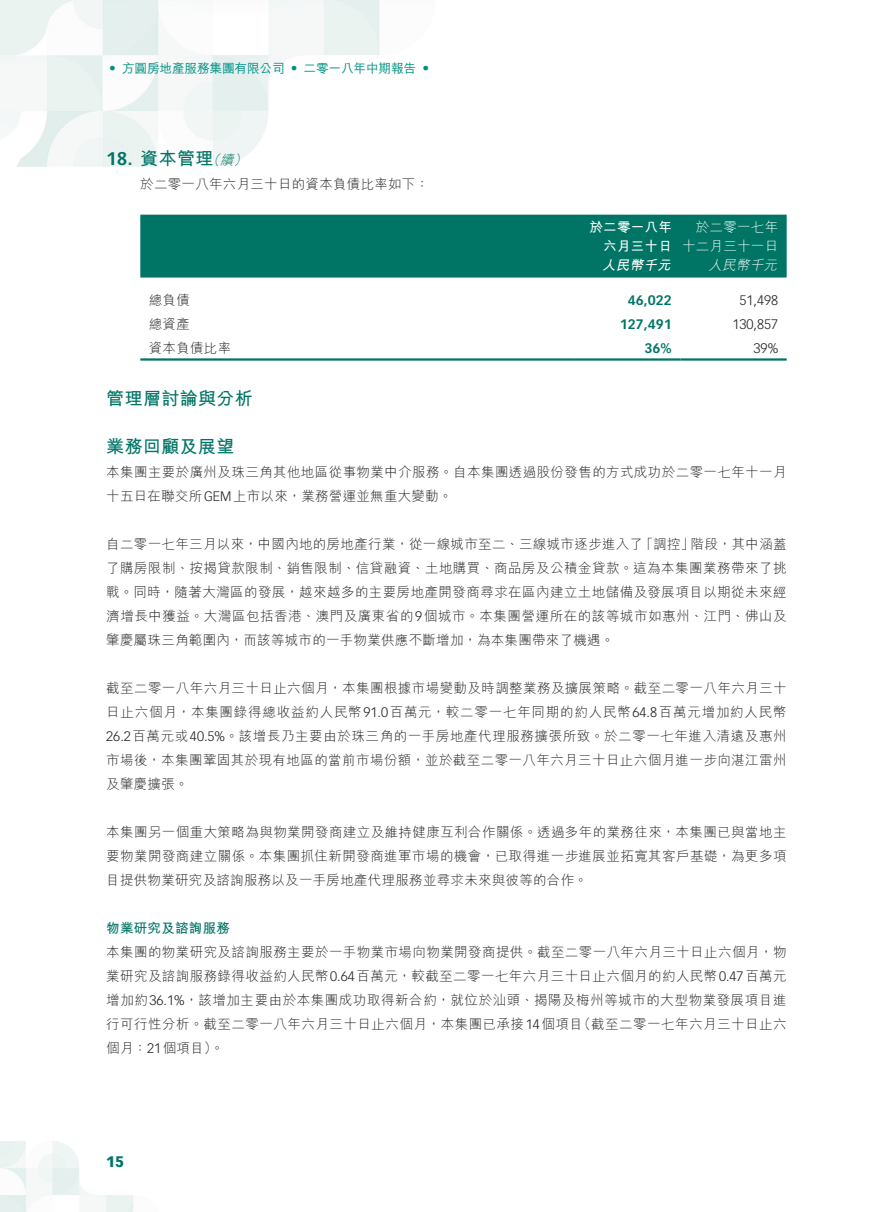
<style>
.page{position:relative;width:893px;height:1212px;background:#fff}
.page>*{position:absolute;margin:0;border:0;box-sizing:border-box;transform-origin:0 0}
.t1{font:700 18px "M Hei HK";letter-spacing:.02em;color:#007566}
.t2{font:900 15px "Vectora LT Std";color:#007566}
.t3{font:300 13.5px/24px "M Hei HK";letter-spacing:.03em;color:#231f20;text-align:justify}
.t4{font:700 13.5px "Vectora LT Std";color:#007566}
.t5{font:300 13.5px "Vectora LT Std";color:#231f20}
.t6{font:300 13.5px/19.2px "M Hei HK";letter-spacing:.02em;color:#fff;text-align:right}
.t7{font:700 13.5px/19.2px "M Hei HK";letter-spacing:.02em;color:#fff;text-align:right}
.t8{font:700 13.5px "M Hei HK";letter-spacing:.02em;color:#007566}
.t9{font:italic 700 13.5px "M Hei HK";color:#fff}
.t10{font:italic 300 13.5px "M Hei HK";color:#fff}
.t11{font:500 12.75px "M Hei HK";letter-spacing:-.02em;color:#009082}
.s1{font-family:"Vectora LT Std"}
.s2{font-weight:300;font-style:italic;font-size:13.5px}
</style>
<div class="page">
<img style="left:0;top:0;width:380px;height:167px">
<img style="left:0;top:1141px;width:133px;height:71px">
<div style="left:140px;top:215px;width:647px;height:63px;background:#007566"></div>
<hr style="left:140px;top:358px;width:434px;height:3px;background:#007566">
<hr style="left:574px;top:358px;width:106px;height:3px;background:#007566">
<hr style="left:680px;top:358px;width:107px;height:3px;background:#007566">
<p class="t11" style="left:106px;top:59px;width:327px">• 方圓房地產服務集團有限公司 • 二零一八年中期報告 •</p>
<h1 class="t1" style="left:106px;top:145px;width:145px"><span class="s1">18.</span> 資本管理<span class="s2">（續）</span></h1>
<p class="t3" style="left:140px;top:172px;width:290px">於二零一八年六月三十日的資本負債比率如下：</p>
<p class="t7" style="left:589px;top:216px;width:84px">於二零一八年六月三十日</p>
<p class="t6" style="left:682px;top:217px;width:98px">於二零一七年十二月三十一日</p>
<p class="t9" style="left:602px;top:255px;width:74px">人民幣千元</p>
<p class="t10" style="left:708px;top:258px;width:73px">人民幣千元</p>
<p class="t3" style="left:149px;top:288px;width:43px">總負債</p>
<p class="t4" style="left:628px;top:292px;width:45px">46,022</p>
<p class="t5" style="left:739px;top:293px;width:40px">51,498</p>
<p class="t3" style="left:149px;top:312px;width:43px">總資產</p>
<p class="t4" style="left:620px;top:316px;width:53px">127,491</p>
<p class="t5" style="left:732px;top:317px;width:47px">130,857</p>
<p class="t3" style="left:149px;top:336px;width:84px">資本負債比率</p>
<p class="t4" style="left:645px;top:340px;width:29px">36%</p>
<p class="t5" style="left:754px;top:341px;width:26px">39%</p>
<h1 class="t1" style="left:106px;top:385px;width:148px">管理層討論與分析</h1>
<h1 class="t1" style="left:106px;top:433px;width:130px">業務回顧及展望</h1>
<p class="t3" style="left:106px;top:460px;width:682px">本集團主要於廣州及珠三角其他地區從事物業中介服務。自本集團透過股份發售的方式成功於二零一七年十一月十五日在聯交所<span class="s1">GEM</span>上市以來，業務營運並無重大變動。</p>
<p class="t3" style="left:106px;top:532px;width:682px">自二零一七年三月以來，中國內地的房地產行業，從一線城市至二、三線城市逐步進入了「調控」階段，其中涵蓋了購房限制、按揭貸款限制、銷售限制、信貸融資、土地購買、商品房及公積金貸款。這為本集團業務帶來了挑戰。同時，隨著大灣區的發展，越來越多的主要房地產開發商尋求在區內建立土地儲備及發展項目以期從未來經濟增長中獲益。大灣區包括香港、澳門及廣東省的<span class="s1">9</span>個城市。本集團營運所在的該等城市如惠州、江門、佛山及肇慶屬珠三角範圍內，而該等城市的一手物業供應不斷增加，為本集團帶來了機遇。</p>
<p class="t3" style="left:106px;top:676px;width:682px">截至二零一八年六月三十日止六個月，本集團根據市場變動及時調整業務及擴展策略。截至二零一八年六月三十日止六個月，本集團錄得總收益約人民幣<span class="s1">91.0</span>百萬元，較二零一七年同期的約人民幣<span class="s1">64.8</span>百萬元增加約人民幣<span class="s1">26.2</span>百萬元或<span class="s1">40.5%</span>。該增長乃主要由於珠三角的一手房地產代理服務擴張所致。於二零一七年進入清遠及惠州市場後，本集團鞏固其於現有地區的當前市場份額，並於截至二零一八年六月三十日止六個月進一步向湛江雷州及肇慶擴張。</p>
<p class="t3" style="left:106px;top:820px;width:682px">本集團另一個重大策略為與物業開發商建立及維持健康互利合作關係。透過多年的業務往來，本集團已與當地主要物業開發商建立關係。本集團抓住新開發商進軍市場的機會，已取得進一步進展並拓寬其客戶基礎，為更多項目提供物業研究及諮詢服務以及一手房地產代理服務並尋求未來與彼等的合作。</p>
<p class="t8" style="left:106px;top:918px;width:125px">物業研究及諮詢服務</p>
<p class="t3" style="left:106px;top:940px;width:682px">本集團的物業研究及諮詢服務主要於一手物業市場向物業開發商提供。截至二零一八年六月三十日止六個月，物業研究及諮詢服務錄得收益約人民幣<span class="s1">0.64</span>百萬元，較截至二零一七年六月三十日止六個月的約人民幣<span class="s1">0.47</span>百萬元增加約<span class="s1">36.1%</span>，該增加主要由於本集團成功取得新合約，就位於汕頭、揭陽及梅州等城市的大型物業發展項目進行可行性分析。截至二零一八年六月三十日止六個月，本集團已承接<span class="s1">14</span>個項目（截至二零一七年六月三十日止六個月：<span class="s1">21</span>個項目）。</p>
<p class="t2" style="left:106px;top:1152px;width:19px">15</p>
</div>
